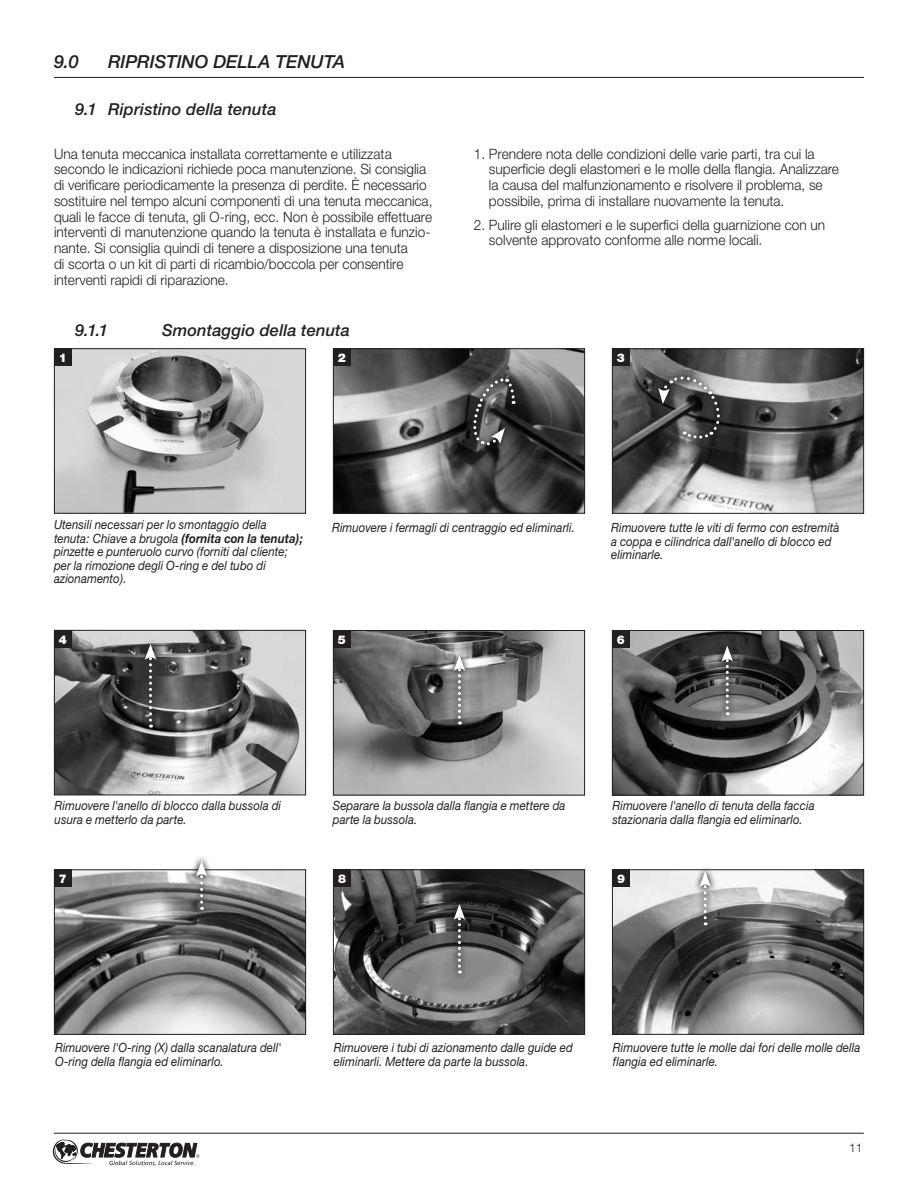
<style>
.page{position:relative;width:918px;height:1188px;background:#fff}
.page>*{position:absolute;margin:0;border:0;box-sizing:border-box;transform-origin:0 0}
.t1{font:italic 500 18px "Helvetica Neue";letter-spacing:-.005em;color:#231f20}
.t2{font:italic 500 16.5px "Helvetica Neue";letter-spacing:.005em;color:#231f20}
.t3{font:300 14.25px/15.8px "Helvetica Neue CE";color:#231f20;scale:.96 1}
.t4{font:italic 12.75px/13.5px "Helvetica Neue CE";letter-spacing:.005em;color:#231f20;scale:.9 1}
.t5{font:900 12px "Helvetica Neue CE";color:#fff}
.t6{font:300 12px "Helvetica Neue CE";color:#231f20}
.s1{font-weight:700}
</style>
<div class="page">
<svg style="left:53px;top:1139px;width:146px;height:27px"></svg>
<hr style="left:54px;top:1133px;width:810px;height:1px;background:#231f20">
<img style="left:56px;top:350px;width:248px;height:162px">
<div style="left:54px;top:348px;width:252px;height:166px;border:1px solid #231f20"></div>
<div style="left:54px;top:348px;width:18px;height:18px;background:#231f20"></div>
<img style="left:335px;top:350px;width:248px;height:162px">
<div style="left:333px;top:348px;width:252px;height:166px;border:1px solid #231f20"></div>
<div style="left:333px;top:348px;width:18px;height:18px;background:#231f20"></div>
<img style="left:614px;top:350px;width:248px;height:162px">
<div style="left:612px;top:348px;width:252px;height:166px;border:1px solid #231f20"></div>
<div style="left:612px;top:348px;width:18px;height:18px;background:#231f20"></div>
<svg style="left:653px;top:371px;width:72px;height:73px"></svg>
<svg style="left:658px;top:375px;width:63px;height:63px;background:#5b5b5b"></svg>
<svg style="left:468px;top:373px;width:52px;height:78px"></svg>
<svg style="left:474px;top:377px;width:42px;height:69px;background:#565656"></svg>
<img style="left:56px;top:632px;width:248px;height:161px">
<div style="left:54px;top:630px;width:252px;height:165px;border:1px solid #231f20"></div>
<div style="left:54px;top:630px;width:18px;height:18px;background:#231f20"></div>
<svg style="left:138px;top:638px;width:25px;height:96px"></svg>
<svg style="left:145px;top:644px;width:11px;height:84px"></svg>
<img style="left:335px;top:632px;width:248px;height:161px">
<div style="left:333px;top:630px;width:252px;height:165px;border:1px solid #231f20"></div>
<div style="left:333px;top:630px;width:18px;height:18px;background:#231f20"></div>
<svg style="left:447px;top:649px;width:25px;height:82px"></svg>
<svg style="left:454px;top:655px;width:11px;height:69px"></svg>
<img style="left:614px;top:632px;width:248px;height:161px">
<div style="left:612px;top:630px;width:252px;height:165px;border:1px solid #231f20"></div>
<div style="left:612px;top:630px;width:18px;height:18px;background:#231f20"></div>
<svg style="left:715px;top:640px;width:25px;height:82px"></svg>
<svg style="left:721px;top:646px;width:12px;height:69px"></svg>
<img style="left:335px;top:871px;width:248px;height:162px">
<div style="left:333px;top:869px;width:252px;height:166px;border:1px solid #231f20"></div>
<div style="left:333px;top:869px;width:18px;height:18px;background:#231f20"></div>
<svg style="left:447px;top:898px;width:25px;height:82px"></svg>
<svg style="left:454px;top:904px;width:11px;height:70px"></svg>
<img style="left:614px;top:871px;width:248px;height:162px">
<div style="left:612px;top:869px;width:252px;height:166px;border:1px solid #231f20"></div>
<div style="left:612px;top:869px;width:18px;height:18px;background:#231f20"></div>
<svg style="left:693px;top:868px;width:25px;height:64px"></svg>
<svg style="left:699px;top:871px;width:12px;height:54px"></svg>
<img style="left:56px;top:871px;width:248px;height:162px">
<div style="left:54px;top:869px;width:252px;height:166px;border:1px solid #231f20"></div>
<div style="left:54px;top:869px;width:18px;height:18px;background:#231f20"></div>
<svg style="left:189px;top:857px;width:25px;height:59px"></svg>
<svg style="left:196px;top:861px;width:11px;height:49px"></svg>
<hr style="left:54px;top:77px;width:810px;height:1px;background:#231f20">
<p class="t1" style="left:54px;top:51px;width:26px">9.0</p>
<p class="t1" style="left:108px;top:51px;width:239px">RIPRISTINO DELLA TENUTA</p>
<p class="t2" style="left:75px;top:99px;width:203px">9.1 Ripristino della tenuta</p>
<p class="t3" style="left:54px;top:146px;width:396px">Una tenuta meccanica installata correttamente e utilizzata secondo le indicazioni richiede poca manutenzione. Si consiglia di verificare periodicamente la presenza di perdite. È necessario sostituire nel tempo alcuni componenti di una tenuta meccanica, quali le facce di tenuta, gli O-ring, ecc. Non è possibile effettuare interventi di manutenzione quando la tenuta è installata e funzio&shy;nante. Si consiglia quindi di tenere a disposizione una tenuta<br>di scorta o un kit di parti di ricambio/boccola per consentire interventi rapidi di riparazione.</p>
<p class="t3" style="left:489px;top:146px;width:366px;text-indent:-15px">1. Prendere nota delle condizioni delle varie parti, tra cui la superficie degli elastomeri e le molle della flangia. Analizzare la causa del malfunzionamento e risolvere il problema, se possibile, prima di installare nuovamente la tenuta.</p>
<p class="t3" style="left:489px;top:217px;width:352px;text-indent:-15px">2. Pulire gli elastomeri e le superfici della guarnizione con un solvente approvato conforme alle norme locali.</p>
<p class="t2" style="left:75px;top:321px;width:35px">9.1.1</p>
<p class="t2" style="left:162px;top:321px;width:190px">Smontaggio della tenuta</p>
<p class="t5" style="left:59px;top:351px;width:10px">1</p>
<p class="t5" style="left:338px;top:351px;width:10px">2</p>
<p class="t5" style="left:617px;top:351px;width:10px">3</p>
<p class="t4" style="left:54px;top:518px;width:278px">Utensili necessari per lo smontaggio della tenuta: Chiave a brugola <span class="s1">(fornita con la tenuta); </span>pinzette e punteruolo curvo (forniti dal cliente; per la rimozione degli O-ring e del tubo di azionamento).</p>
<p class="t4" style="left:332px;top:521px;width:271px">Rimuovere i fermagli di centraggio ed eliminarli.</p>
<p class="t4" style="left:611px;top:521px;width:255px">Rimuovere tutte le viti di fermo con estremità a coppa e cilindrica dall'anello di blocco ed eliminarle.</p>
<p class="t5" style="left:59px;top:632px;width:10px">4</p>
<p class="t5" style="left:338px;top:632px;width:10px">5</p>
<p class="t5" style="left:617px;top:632px;width:10px">6</p>
<p class="t4" style="left:55px;top:799px;width:253px">Rimuovere l'anello di blocco dalla bussola di usura e metterlo da parte.</p>
<p class="t4" style="left:333px;top:799px;width:260px">Separare la bussola dalla flangia e mettere da parte la bussola.</p>
<p class="t4" style="left:612px;top:799px;width:226px">Rimuovere l'anello di tenuta della faccia stazionaria dalla flangia ed eliminarlo.</p>
<p class="t5" style="left:59px;top:872px;width:10px">7</p>
<p class="t5" style="left:338px;top:872px;width:10px">8</p>
<p class="t5" style="left:617px;top:872px;width:10px">9</p>
<p class="t4" style="left:55px;top:1041px;width:253px">Rimuovere l'O-ring (X) dalla scanalatura dell'<br>O-ring della flangia ed eliminarlo.</p>
<p class="t4" style="left:334px;top:1041px;width:267px">Rimuovere i tubi di azionamento dalle guide ed eliminarli. Mettere da parte la bussola.</p>
<p class="t4" style="left:613px;top:1041px;width:276px">Rimuovere tutte le molle dai fori delle molle della flangia ed eliminarle.</p>
<p class="t6" style="left:849px;top:1140px;width:15px">11</p>
</div>
